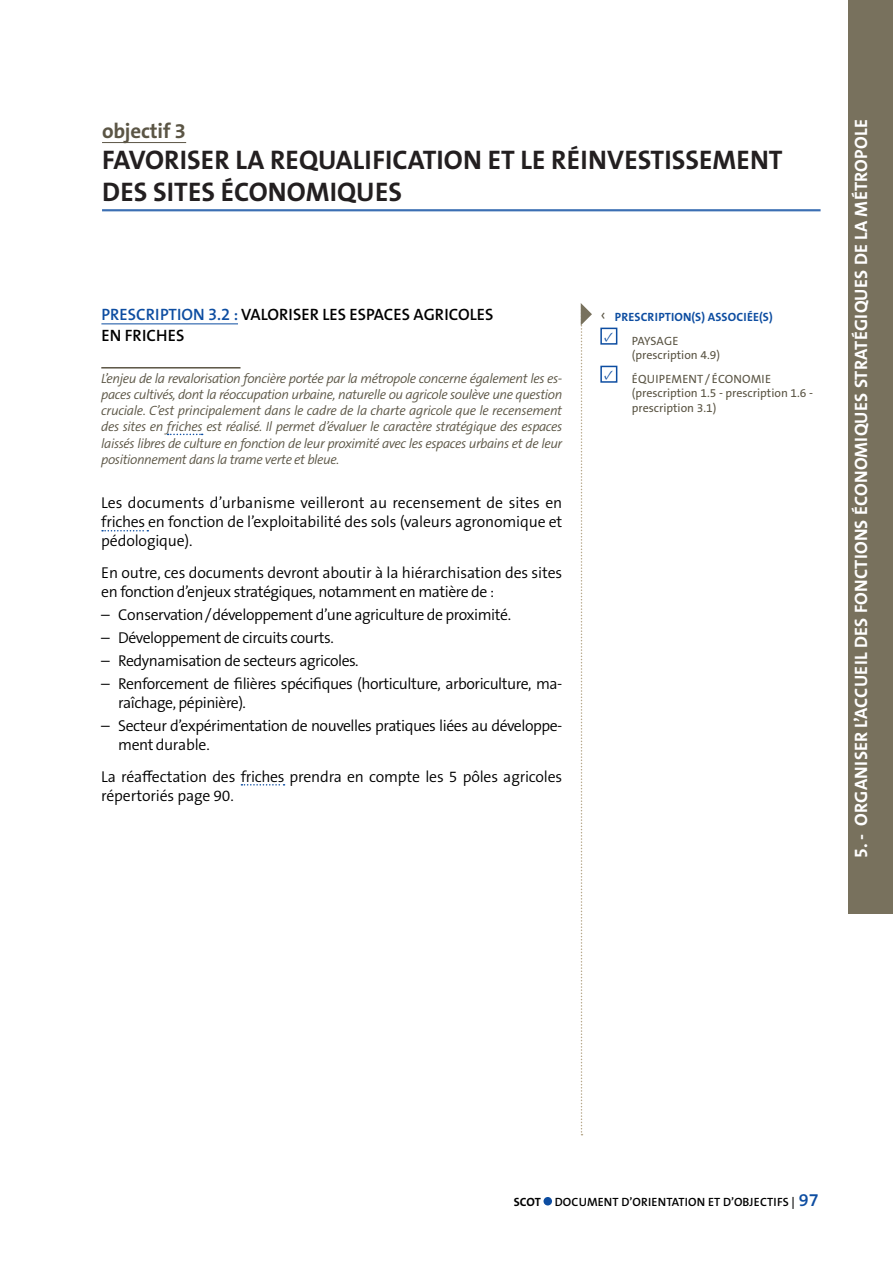
<style>
.page{position:relative;width:893px;height:1263px;background:#fff}
.page>*{position:absolute;margin:0;border:0;box-sizing:border-box;transform-origin:0 0}
.titre_de_fiches_rapp{font:700 27px/31.5px "The Sans B W7";letter-spacing:.005em;color:#231f20}
.titre_de_fiches_rapp-2{font:700 21px "The Sans B W7";letter-spacing:-.01em;color:#5b5545}
.t1{font:700 18px "The Sans B W7";letter-spacing:.015em;color:#fff}
.prescriptions_titres{font:600 16.5px/21px "The Sans B W6";letter-spacing:.005em;color:#000}
.Texte_courant_1_colo{font:300 15.75px/18.9px "The Sans B W4";letter-spacing:-.01em;color:#000}
.texte_courant_1_colo{font:300 15.75px/18.9px "The Sans B W4";letter-spacing:-.03em;color:#000}
.texte_courant_CONTEX{font:italic 300 13.5px/16.2px "The Sans B W4";letter-spacing:-.03em;color:#5b5545;text-align:justify}
.t2{font:13.5px "Minion Pro";color:#0d4da1}
.prescriptions_associ{font:12px/14.4px "The Sans B W5 Plain";color:#5b5545}
.t3{font:600 12px "The Sans B W6";letter-spacing:.015em;color:#000}
.t4{font:700 12px "The Sans B W7";letter-spacing:.015em;color:#0d4da1}
.s1{color:#0d4da1}
.s2{font-family:"The Sans B W4";font-weight:300;font-size:18px;color:#5b5545}
.s3{font-family:"The Sans B W7";font-weight:700}
.s4{font-size:18px;color:#0d4da1}
</style>
<div class="page">
<div style="left:849px;top:0;width:44px;height:914px;background:#78715d"></div>
<div style="left:600px;top:328px;width:17px;height:17px;border:2px solid #0d4da1"></div>
<div style="left:600px;top:366px;width:17px;height:17px;border:2px solid #0d4da1"></div>
<svg style="left:581px;top:303px;width:11px;height:832px"></svg>
<hr style="left:101px;top:324px;width:137px;height:1px;background:#0d4da1">
<hr style="left:101px;top:367px;width:139px;height:1px;background:#5b5545">
<svg style="left:168px;top:434px;width:35px;height:1px"></svg>
<svg style="left:102px;top:530px;width:46px;height:1px"></svg>
<svg style="left:241px;top:784px;width:44px;height:1px"></svg>
<hr style="left:102px;top:209px;width:719px;height:2px;background:#0d4da1">
<hr style="left:102px;top:142px;width:84px;height:1px;background:#5b5545">
<div style="left:543px;top:1197px;width:9px;height:8px;background:#0d4da1;border-radius:50%"></div>
<p class="titre_de_fiches_rapp-2" style="left:102px;top:117px;width:86px">objectif 3</p>
<p class="titre_de_fiches_rapp" style="left:102px;top:144px;width:682px">FAVORISER LA REQUALIFICATION ET LE RÉINVESTISSEMENT<br>DES SITES ÉCONOMIQUES</p>
<p class="prescriptions_titres" style="left:101px;top:304px;width:393px"><span class="s1">PRESCRIPTION 3.2 :</span> VALORISER LES ESPACES AGRICOLES<br>EN FRICHES</p>
<p class="texte_courant_CONTEX" style="left:101px;top:370px;width:463px">L’enjeu de la revalorisation foncière portée par la métropole concerne également les es&shy;paces cultivés, dont la réoccupation urbaine, naturelle ou agricole soulève une question cruciale. C’est principalement dans le cadre de la charte agricole que le recensement des sites en friches est réalisé. Il permet d’évaluer le caractère stratégique des espaces laissés libres de culture en fonction de leur proximité avec les espaces urbains et de leur positionnement dans la trame verte et bleue.</p>
<p class="Texte_courant_1_colo" style="left:101px;top:493px;width:463px;text-align:justify">Les documents d’urbanisme veilleront au recensement de sites en friches en fonction de l’exploitabilité des sols (valeurs agronomique et pédologique).</p>
<p class="Texte_courant_1_colo" style="left:101px;top:563px;width:462px">En outre, ces documents devront aboutir à la hiérarchisation des sites en fonction d’enjeux stratégiques, notamment en matière de :</p>
<p class="texte_courant_1_colo" style="left:101px;top:605px;width:411px">– Conservation/développement d’une agriculture de proximité.</p>
<p class="texte_courant_1_colo" style="left:101px;top:628px;width:234px">– Développement de circuits courts.</p>
<p class="texte_courant_1_colo" style="left:101px;top:651px;width:259px">– Redynamisation de secteurs agricoles.</p>
<p class="texte_courant_1_colo" style="left:118px;top:674px;width:446px;text-indent:-17px">– Renforcement de filières spécifiques (horticulture, arboriculture, ma&shy;raîchage, pépinière).</p>
<p class="texte_courant_1_colo" style="left:118px;top:716px;width:446px;text-indent:-17px">– Secteur d’expérimentation de nouvelles pratiques liées au développe&shy;ment durable.</p>
<p class="Texte_courant_1_colo" style="left:101px;top:767px;width:463px">La réaffectation des friches prendra en compte les 5 pôles agricoles répertoriés page 90.</p>
<p class="t4" style="left:600px;top:309px;width:174px"><span class="s2">‹</span> PRESCRIPTION(S) ASSOCIÉE(S)</p>
<p class="t2" style="left:604px;top:328px;width:11px">✓</p>
<p class="prescriptions_associ" style="left:632px;top:333px;width:90px">PAYSAGE (prescription 4.9)</p>
<p class="t2" style="left:604px;top:366px;width:11px">✓</p>
<p class="prescriptions_associ" style="left:632px;top:371px;width:183px">ÉQUIPEMENT / ÉCONOMIE (prescription 1.5 - prescription 1.6 - prescription 3.1)</p>
<p class="t1" style="left:849px;top:858px;width:740px;rotate:-90deg">5. - ORGANISER L’ACCUEIL DES FONCTIONS ÉCONOMIQUES STRATÉGIQUES DE LA MÉTROPOLE</p>
<p class="t3" style="left:514px;top:1194px;width:306px"><span class="s3">SCOT</span> DOCUMENT D’ORIENTATION ET D’OBJECTIFS | <span class="s4">97</span></p>
</div>
